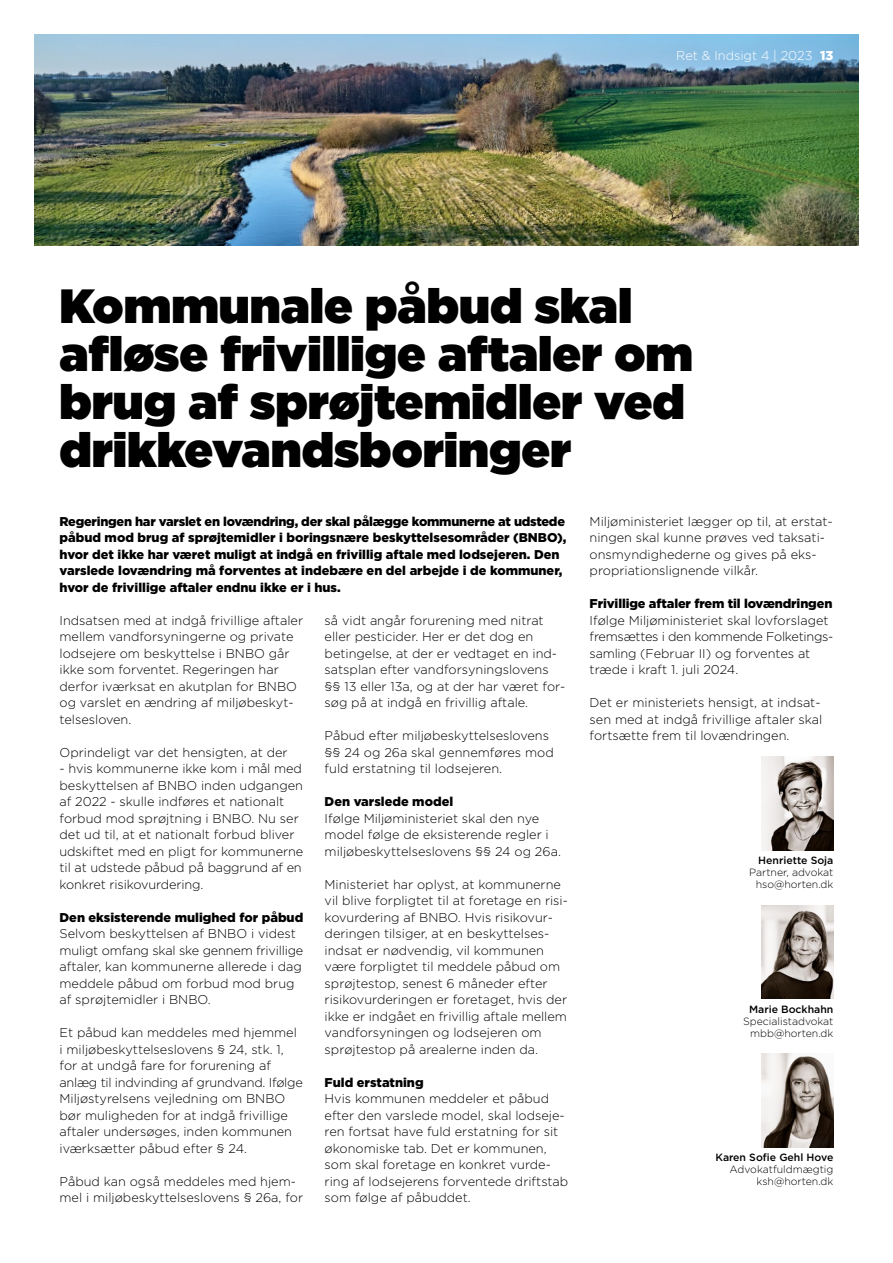
<style>
.page{position:relative;width:893px;height:1263px;background:#fff}
.page>*{position:absolute;margin:0;border:0;box-sizing:border-box;transform-origin:0 0}
.t1{font:900 48px/48px "Gotham";color:#000}
.t2{font:300 12.75px/16.5px "Gotham";color:#000}
.t3{font:900 12.75px/16.5px "Gotham";color:#000}
.t4{font:300 12.75px "Gotham";color:#fff}
.t5{font:300 10.5px/12px "Gotham";color:#000;text-align:right}
.t6{font:500 10.5px "Gotham";color:#000}
.s1{font-weight:900}
</style>
<div class="page">
<img style="left:34px;top:34px;width:825px;height:211px">
<img style="left:761px;top:757px;width:72px;height:93px">
<img style="left:761px;top:905px;width:72px;height:94px">
<img style="left:761px;top:1054px;width:72px;height:93px">
<p class="t4" style="left:676px;top:49px;width:159px">Ret &amp; Indsigt 4 | 2023 <span class="s1">13</span></p>
<h1 class="t1" style="left:60px;top:281px;width:635px">Kommunale påbud skal afløse frivillige aftaler om brug af sprøjtemidler ved drikkevandsboringer</h1>
<p class="t3" style="left:60px;top:513px;width:508px">Regeringen har varslet en lovændring, der skal pålægge kommunerne at udstede påbud mod brug af sprøjtemidler i boringsnære beskyttelsesområder (BNBO), hvor det ikke har været muligt at indgå en frivillig aftale med lodsejeren. Den varslede lovændring må forventes at indebære en del arbejde i de kommuner, hvor de frivillige aftaler endnu ikke er i hus.</p>
<p class="t2" style="left:60px;top:612px;width:245px">Indsatsen med at indgå frivillige aftaler mellem vandforsyningerne og private lodsejere om beskyttelse i BNBO går ikke som forventet. Regeringen har derfor iværksat en akutplan for BNBO og varslet en ændring af miljøbeskyt&shy;telsesloven.</p>
<p class="t2" style="left:60px;top:744px;width:230px">Oprindeligt var det hensigten, at der</p>
<p class="t2" style="left:60px;top:760px;width:245px">- hvis kommunerne ikke kom i mål med beskyttelsen af BNBO inden udgangen af 2022 - skulle indføres et nationalt forbud mod sprøjtning i BNBO. Nu ser det ud til, at et nationalt forbud bliver udskiftet med en pligt for kommunerne til at udstede påbud på baggrund af en konkret risikovurdering.</p>
<p class="t3" style="left:60px;top:909px;width:245px">Den eksisterende mulighed for påbud</p>
<p class="t2" style="left:60px;top:925px;width:245px">Selvom beskyttelsen af BNBO i videst muligt omfang skal ske gennem frivillige aftaler, kan kommunerne allerede i dag meddele påbud om forbud mod brug af sprøjtemidler i BNBO.</p>
<p class="t2" style="left:60px;top:1024px;width:245px">Et påbud kan meddeles med hjemmel i miljøbeskyttelseslovens § 24, stk. 1, for at undgå fare for forurening af anlæg til indvinding af grundvand. Ifølge Miljøstyrelsens vejledning om BNBO bør muligheden for at indgå frivillige aftaler undersøges, inden kommunen iværksætter påbud efter § 24.</p>
<p class="t2" style="left:60px;top:1173px;width:245px">Påbud kan også meddeles med hjem&shy;mel i miljøbeskyttelseslovens § 26a, for</p>
<p class="t2" style="left:325px;top:612px;width:242px">så vidt angår forurening med nitrat eller pesticider. Her er det dog en betingelse, at der er vedtaget en ind&shy;satsplan efter vandforsyningslovens §§ 13 eller 13a, og at der har været for&shy;søg på at indgå en frivillig aftale.</p>
<p class="t2" style="left:325px;top:727px;width:231px">Påbud efter miljøbeskyttelseslovens §§ 24 og 26a skal gennemføres mod fuld erstatning til lodsejeren.</p>
<p class="t3" style="left:325px;top:793px;width:130px">Den varslede model</p>
<p class="t2" style="left:325px;top:810px;width:238px">Ifølge Miljøministeriet skal den nye model følge de eksisterende regler i miljøbeskyttelseslovens §§ 24 og 26a.</p>
<p class="t2" style="left:325px;top:876px;width:245px">Ministeriet har oplyst, at kommunerne vil blive forpligtet til at foretage en risi&shy;kovurdering af BNBO. Hvis risikovur&shy;deringen tilsiger, at en beskyttelses&shy;indsat er nødvendig, vil kommunen være forpligtet til meddele påbud om sprøjtestop, senest 6 måneder efter risikovurderingen er foretaget, hvis der ikke er indgået en frivillig aftale mellem vandforsyningen og lodsejeren om sprøjtestop på arealerne inden da.</p>
<p class="t3" style="left:325px;top:1074px;width:101px">Fuld erstatning</p>
<p class="t2" style="left:325px;top:1090px;width:245px">Hvis kommunen meddeler et påbud efter den varslede model, skal lodseje&shy;ren fortsat have fuld erstatning for sit økonomiske tab. Det er kommunen, som skal foretage en konkret vurde&shy;ring af lodsejerens forventede driftstab som følge af påbuddet.</p>
<p class="t2" style="left:590px;top:513px;width:244px">Miljøministeriet lægger op til, at erstat&shy;ningen skal kunne prøves ved taksati&shy;onsmyndighederne og gives på eks&shy;propriationslignende vilkår.</p>
<p class="t3" style="left:590px;top:595px;width:244px">Frivillige aftaler frem til lovændringen</p>
<p class="t2" style="left:590px;top:612px;width:244px">Ifølge Miljøministeriet skal lovforslaget fremsættes i den kommende Folketings&shy;samling (Februar II) og forventes at træde i kraft 1. juli 2024.</p>
<p class="t2" style="left:590px;top:694px;width:234px">Det er ministeriets hensigt, at indsat&shy;sen med at indgå frivillige aftaler skal fortsætte frem til lovændringen.</p>
<p class="t6" style="left:758px;top:854px;width:77px">Henriette Soja</p>
<p class="t5" style="left:749px;top:866px;width:86px">Partner, advokat hso@horten.dk</p>
<p class="t6" style="left:749px;top:1002px;width:86px">Marie Bockhahn</p>
<p class="t5" style="left:743px;top:1015px;width:92px">Specialistadvokat mbb@horten.dk</p>
<p class="t6" style="left:715px;top:1151px;width:119px">Karen Sofie Gehl Hove</p>
<p class="t5" style="left:730px;top:1163px;width:105px">Advokatfuldmægtig ksh@horten.dk</p>
</div>
